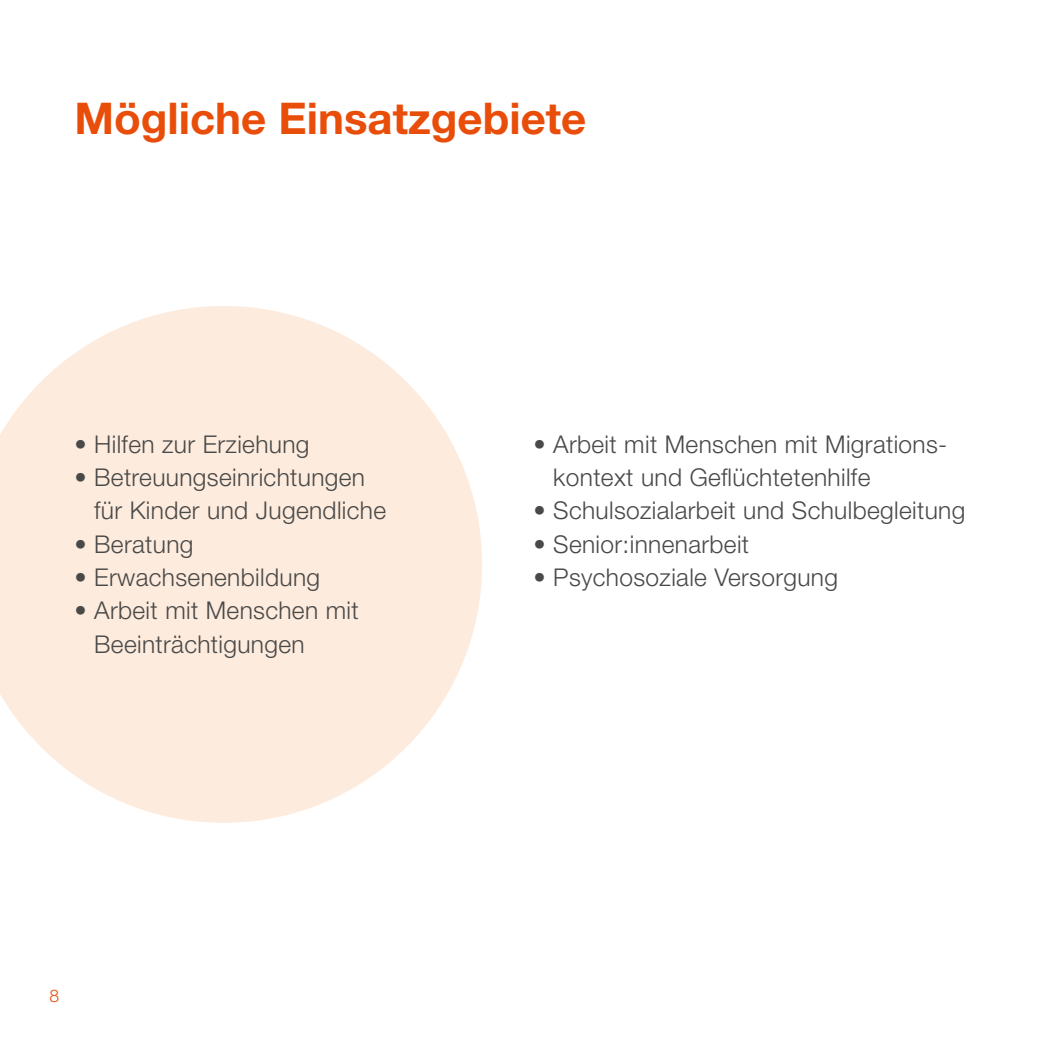
<style>
.page{position:relative;width:1042px;height:1042px;background:#fff}
.page>*{position:absolute;margin:0;border:0;box-sizing:border-box;transform-origin:0 0}
.t1{font:700 43.75px "Helvetica Neue LT Pro";color:#e94d0a}
.t2{font:300 24.5px/33.2px "Helvetica Neue LT Pro";letter-spacing:.015em;color:#494948}
.t3{font:300 17.5px "Helvetica Neue LT Pro";color:#e94d0a}
</style>
<div class="page">
<svg style="left:0;top:306px;width:482px;height:517px;fill:#fdebdd"></svg>
<h1 class="t1" style="left:74px;top:92px;width:513px">Mögliche Einsatzgebiete</h1>
<p class="t2" style="left:74px;top:427px;width:237px">• Hilfen zur Erziehung</p>
<p class="t2" style="left:94px;top:460px;width:293px;text-indent:-20px">• Betreuungseinrichtungen für Kinder und Jugendliche</p>
<p class="t2" style="left:74px;top:527px;width:121px">• Beratung</p>
<p class="t2" style="left:74px;top:560px;width:247px">• Erwachsenenbildung</p>
<p class="t2" style="left:94px;top:593px;width:266px;text-indent:-20px">• Arbeit mit Menschen mit<br>Beeinträchtigungen</p>
<p class="t2" style="left:553px;top:427px;width:396px;text-indent:-20px">• Arbeit mit Menschen mit Migrations&shy;kontext und Geflüchtetenhilfe</p>
<p class="t2" style="left:533px;top:493px;width:433px">• Schulsozialarbeit und Schulbegleitung</p>
<p class="t2" style="left:533px;top:527px;width:217px">• Senior:innenarbeit</p>
<p class="t2" style="left:533px;top:560px;width:306px">• Psychosoziale Versorgung</p>
<p class="t3" style="left:50px;top:985px;width:11px">8</p>
</div>
